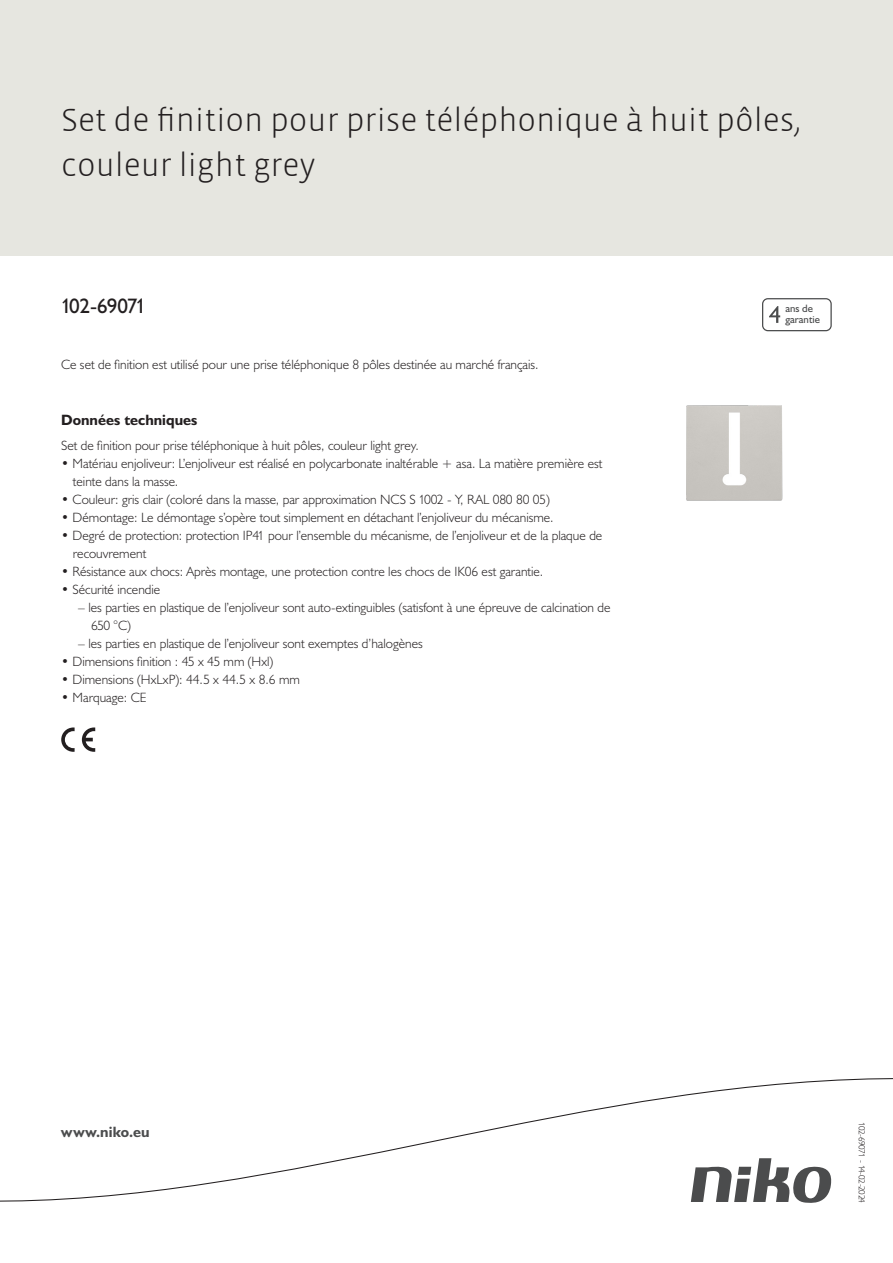
<style>
.page{position:relative;width:893px;height:1263px;background:#fff}
.page>*{position:absolute;margin:0;border:0;box-sizing:border-box;transform-origin:0 0}
.Title_datasheets{font:300 33px/45px "Vista Sans";color:#231f20}
.Article_number{font:21px "Humanist 521 BT";letter-spacing:-.05em;color:#231f20}
.Titles_parts{font:700 15px "Humanist 521 BT";color:#231f20}
.titel_afbeelding{font:700 15px "Humanist 521 BT";letter-spacing:.005em;color:#4b4c4d}
.USP_Bullets{font:300 13.5px/18px "Humanist 521 BT";color:#231f20}
.USP_Bullets_level_2{font:300 13.5px/18px "Humanist 521 BT";color:#231f20}
.Platte_tekst_CAB{font:300 13.5px "Humanist 521 BT";color:#231f20}
.t1{font:10.8px/10.8px "Humanist 521 BT";color:#4b4c4d}
.Revision{font:300 9px "Humanist 521 BT";letter-spacing:-.05em;color:#231f20}
</style>
<div class="page">
<div style="left:0;top:0;width:893px;height:255px;background:#e6e6e0"></div>
<svg style="left:82px;top:727px;width:13px;height:25px"></svg>
<svg style="left:61px;top:727px;width:14px;height:25px"></svg>
<svg style="left:762px;top:298px;width:70px;height:33px"></svg>
<svg style="left:0;top:1078px;width:893px;height:125px"></svg>
<img style="left:686px;top:405px;width:97px;height:96px">
<p class="Title_datasheets" style="left:61px;top:98px;width:741px">Set de finition pour prise téléphonique à huit pôles, couleur light grey</p>
<p class="Article_number" style="left:61px;top:293px;width:87px">102-69071</p>
<p class="t1" style="left:785px;top:303px;width:36px">ans de garantie</p>
<p class="Platte_tekst_CAB" style="left:61px;top:356px;width:479px">Ce set de finition est utilisé pour une prise téléphonique 8 pôles destinée au marché français.</p>
<p class="Titles_parts" style="left:61px;top:411px;width:138px">Données techniques</p>
<p class="Platte_tekst_CAB" style="left:61px;top:437px;width:359px">Set de finition pour prise téléphonique à huit pôles, couleur light grey.</p>
<p class="USP_Bullets" style="left:73px;top:454px;width:531px;text-indent:-12px">• Matériau enjoliveur: L’enjoliveur est réalisé en polycarbonate inaltérable + asa. La matière première est teinte dans la masse.</p>
<p class="USP_Bullets" style="left:61px;top:490px;width:490px">• Couleur: gris clair (coloré dans la masse, par approximation NCS S 1002 - Y, RAL 080 80 05)</p>
<p class="USP_Bullets" style="left:61px;top:508px;width:494px">• Démontage: Le démontage s’opère tout simplement en détachant l’enjoliveur du mécanisme.</p>
<p class="USP_Bullets" style="left:73px;top:526px;width:531px;text-indent:-12px">• Degré de protection: protection IP41 pour l’ensemble du mécanisme, de l’enjoliveur et de la plaque de recouvrement</p>
<p class="USP_Bullets" style="left:61px;top:562px;width:483px">• Résistance aux chocs: Après montage, une protection contre les chocs de IK06 est garantie.</p>
<p class="USP_Bullets" style="left:61px;top:580px;width:101px">• Sécurité incendie</p>
<p class="USP_Bullets_level_2" style="left:91px;top:598px;width:521px;text-indent:-13px">– les parties en plastique de l’enjoliveur sont auto-extinguibles (satisfont à une épreuve de calcination de<br>650 °C)</p>
<p class="USP_Bullets_level_2" style="left:78px;top:634px;width:346px">– les parties en plastique de l’enjoliveur sont exemptes d’halogènes</p>
<p class="USP_Bullets" style="left:61px;top:652px;width:214px">• Dimensions finition : 45 x 45 mm (Hxl)</p>
<p class="USP_Bullets" style="left:61px;top:670px;width:240px">• Dimensions (HxLxP): 44.5 x 44.5 x 8.6 mm</p>
<p class="USP_Bullets" style="left:61px;top:688px;width:87px">• Marquage: CE</p>
<p class="titel_afbeelding" style="left:61px;top:1122px;width:90px">www.niko.eu</p>
<p class="Revision" style="left:868px;top:1122px;width:82px;rotate:90deg">102-69071 - 14-02-2024</p>
</div>
